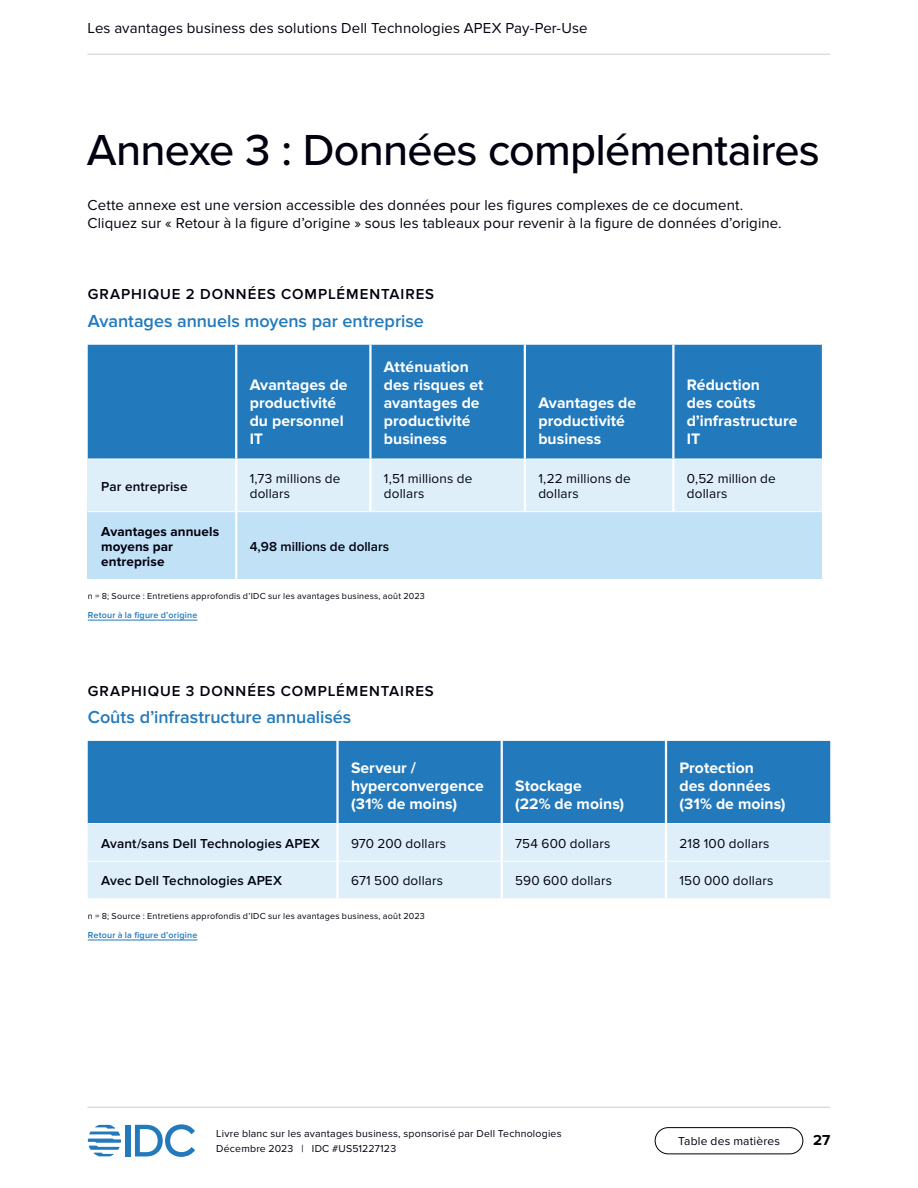
<style>
.page{position:relative;width:918px;height:1188px;background:#fff}
.page>*{position:absolute;margin:0;border:0;box-sizing:border-box;transform-origin:0 0}
.t1{font:500 45px "Proxima Nova";letter-spacing:-.02em;color:#01010f}
.t2{font:600 18px "Proxima Nova";letter-spacing:-.005em;color:#2279bc}
.t3{font:700 15.75px/18px "Proxima Nova";letter-spacing:.005em;color:#fff}
.t4{font:15px/18px "Proxima Nova";letter-spacing:.005em;color:#01010f}
.t5{font:600 15px "Proxima Nova";letter-spacing:.06em;color:#01010f}
.t6{font:700 15px "Proxima Nova";color:#000}
.t7{font:13.5px/15px "Proxima Nova";letter-spacing:.01em;color:#01010f}
.t8{font:600 13.5px "Proxima Nova";letter-spacing:.01em;color:#01010f}
.t9{font:700 13.5px/15px "Proxima Nova";letter-spacing:.01em;color:#01010f}
.t10{font:12px "Proxima Nova";letter-spacing:.015em;color:#01010f}
.t11{font:10.5px/15px "Proxima Nova";letter-spacing:.02em;color:#01010f}
.t12{font:9px "Proxima Nova";letter-spacing:.025em;color:#01010f}
.t13{font:600 9px "Proxima Nova";letter-spacing:.02em;color:#2279bc}
</style>
<div class="page">
<div style="left:126px;top:1125px;width:5px;height:31px;background:#2279bc"></div>
<svg style="left:135px;top:1124px;width:60px;height:33px"></svg>
<svg style="left:88px;top:1125px;width:33px;height:31px"></svg>
<div style="left:655px;top:1127px;width:148px;height:27px;border:1px solid #000;border-radius:13px"></div>
<hr style="left:87px;top:54px;width:743px;height:1px;background:#ccc">
<hr style="left:87px;top:1107px;width:743px;height:1px;background:#ccc">
<hr style="left:88px;top:620px;width:109px;height:1px;background:#2279bc">
<div style="left:88px;top:345px;width:734px;height:114px;background:#2279bc"></div>
<div style="left:88px;top:459px;width:148px;height:53px;background:#dfeffa"></div>
<div style="left:237px;top:460px;width:585px;height:51px;background:#dfeffa"></div>
<div style="left:88px;top:512px;width:148px;height:67px;background:#c1e1f6"></div>
<div style="left:236px;top:512px;width:586px;height:67px;background:#c1e1f6"></div>
<hr style="left:369px;top:459px;width:3px;height:52px;background:#fff">
<hr style="left:235px;top:345px;width:2px;height:114px;background:#fff">
<hr style="left:369px;top:345px;width:3px;height:114px;background:#fff">
<hr style="left:88px;top:459px;width:148px;height:1px;background:#fff">
<hr style="left:524px;top:345px;width:2px;height:114px;background:#fff">
<hr style="left:672px;top:345px;width:3px;height:114px;background:#fff">
<hr style="left:88px;top:511px;width:148px;height:1px;background:#fff">
<hr style="left:235px;top:512px;width:2px;height:67px;background:#fff">
<hr style="left:235px;top:459px;width:2px;height:52px;background:#fff">
<hr style="left:524px;top:459px;width:2px;height:52px;background:#fff">
<hr style="left:672px;top:459px;width:3px;height:52px;background:#fff">
<hr style="left:88px;top:940px;width:109px;height:1px;background:#2279bc">
<div style="left:88px;top:741px;width:742px;height:82px;background:#2279bc"></div>
<div style="left:88px;top:824px;width:742px;height:74px;background:#dfeffa"></div>
<hr style="left:501px;top:824px;width:2px;height:37px;background:#fff">
<hr style="left:501px;top:862px;width:2px;height:36px;background:#fff">
<hr style="left:336px;top:741px;width:3px;height:82px;background:#fff">
<hr style="left:501px;top:741px;width:2px;height:82px;background:#fff">
<hr style="left:88px;top:861px;width:250px;height:1px;background:#fff">
<hr style="left:665px;top:741px;width:2px;height:82px;background:#fff">
<hr style="left:336px;top:824px;width:3px;height:37px;background:#fff">
<hr style="left:665px;top:824px;width:2px;height:37px;background:#fff">
<hr style="left:336px;top:862px;width:3px;height:36px;background:#fff">
<hr style="left:665px;top:862px;width:2px;height:36px;background:#fff">
<hr style="left:338px;top:861px;width:164px;height:1px;background:#fff">
<hr style="left:502px;top:861px;width:164px;height:1px;background:#fff">
<hr style="left:666px;top:861px;width:164px;height:1px;background:#fff">
<p class="t4" style="left:87px;top:19px;width:502px">Les avantages business des solutions Dell Technologies APEX Pay-Per-Use</p>
<h1 class="t1" style="left:87px;top:123px;width:735px">Annexe 3 : Données complémentaires</h1>
<p class="t4" style="left:88px;top:196px;width:696px">Cette annexe est une version accessible des données pour les figures complexes de ce document.<br>Cliquez sur « Retour à la figure d’origine » sous les tableaux pour revenir à la figure de données d’origine.</p>
<p class="t5" style="left:88px;top:286px;width:348px">GRAPHIQUE 2 DONNÉES COMPLÉMENTAIRES</p>
<p class="t2" style="left:88px;top:311px;width:338px">Avantages annuels moyens par entreprise</p>
<p class="t3" style="left:250px;top:376px;width:99px">Avantages de productivité du personnel<br>IT</p>
<p class="t3" style="left:384px;top:358px;width:101px">Atténuation des risques et avantages de productivité business</p>
<p class="t3" style="left:538px;top:394px;width:99px">Avantages de productivité business</p>
<p class="t3" style="left:687px;top:376px;width:112px">Réduction<br>des coûts d’infrastructure<br>IT</p>
<p class="t8" style="left:101px;top:478px;width:88px">Par entreprise</p>
<p class="t7" style="left:250px;top:471px;width:92px">1,73 millions de dollars</p>
<p class="t7" style="left:384px;top:471px;width:90px">1,51 millions de dollars</p>
<p class="t7" style="left:538px;top:471px;width:94px">1,22 millions de dollars</p>
<p class="t7" style="left:687px;top:471px;width:90px">0,52 million de dollars</p>
<p class="t9" style="left:101px;top:524px;width:119px">Avantages annuels moyens par entreprise</p>
<p class="t8" style="left:250px;top:539px;width:141px">4,98 millions de dollars</p>
<p class="t12" style="left:88px;top:591px;width:339px">n = 8; Source : Entretiens approfondis d’IDC sur les avantages business, août 2023</p>
<p class="t13" style="left:88px;top:610px;width:111px">Retour à la figure d’origine</p>
<p class="t5" style="left:88px;top:682px;width:348px">GRAPHIQUE 3 DONNÉES COMPLÉMENTAIRES</p>
<p class="t2" style="left:88px;top:707px;width:265px">Coûts d’infrastructure annualisés</p>
<p class="t3" style="left:351px;top:759px;width:134px">Serveur / hyperconvergence (31% de moins)</p>
<p class="t3" style="left:515px;top:777px;width:110px">Stockage<br>(22% de moins)</p>
<p class="t3" style="left:680px;top:759px;width:108px">Protection<br>des données (31% de moins)</p>
<p class="t8" style="left:101px;top:835px;width:220px">Avant/sans Dell Technologies APEX</p>
<p class="t7" style="left:351px;top:836px;width:97px">970 200 dollars</p>
<p class="t7" style="left:515px;top:836px;width:97px">754 600 dollars</p>
<p class="t7" style="left:680px;top:836px;width:91px">218 100 dollars</p>
<p class="t8" style="left:101px;top:873px;width:182px">Avec Dell Technologies APEX</p>
<p class="t7" style="left:351px;top:874px;width:94px">671 500 dollars</p>
<p class="t7" style="left:515px;top:874px;width:98px">590 600 dollars</p>
<p class="t7" style="left:680px;top:874px;width:95px">150 000 dollars</p>
<p class="t12" style="left:88px;top:911px;width:339px">n = 8; Source : Entretiens approfondis d’IDC sur les avantages business, août 2023</p>
<p class="t13" style="left:88px;top:930px;width:111px">Retour à la figure d’origine</p>
<p class="t11" style="left:216px;top:1127px;width:347px">Livre blanc sur les avantages business, sponsorisé par Dell Technologies<br>Décembre 2023 | IDC #US51227123</p>
<p class="t10" style="left:678px;top:1134px;width:103px">Table des matières</p>
<p class="t6" style="left:813px;top:1132px;width:19px">27</p>
</div>
